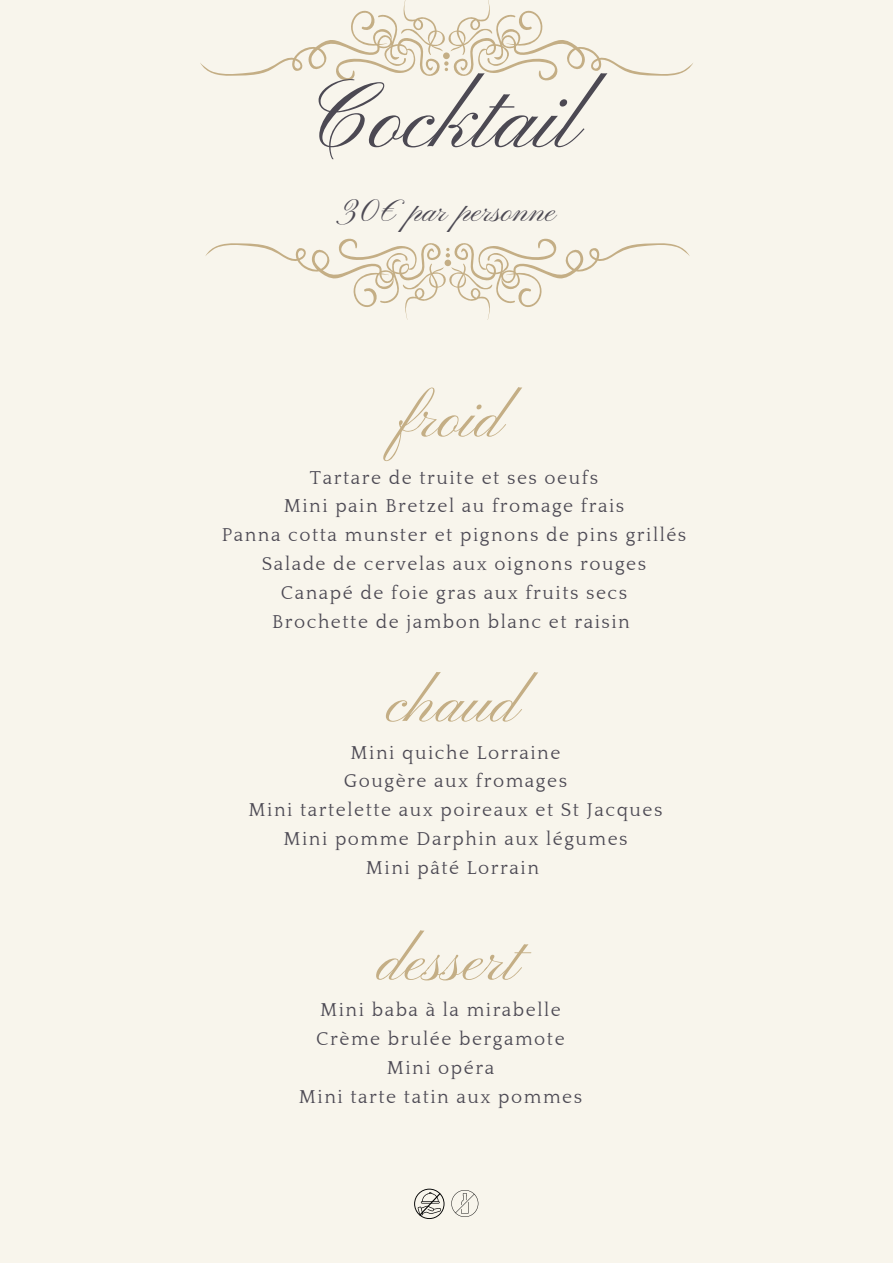
<style>
.page{position:relative;width:893px;height:1264px;background:#fff}
.page>*{position:absolute;margin:0;border:0;box-sizing:border-box;transform-origin:0 0}
.t1{font:94.95px "Pinyon Script";color:#4c4953}
.t2{font:63.6px "Pinyon Script";color:#c4ae85}
.t3{font:31.8px "Pinyon Script";color:#4c4953}
.t4{font:19.05px "Quattrocento";letter-spacing:.08em;color:#4c4953}
</style>
<div class="page">
<div style="left:0;top:0;width:892px;height:1262px;background:#f8f5ec"></div>
<svg style="left:200px;top:0;width:493px;height:81px"></svg>
<svg style="left:205px;top:238px;width:484px;height:82px"></svg>
<svg style="left:451px;top:1190px;width:27px;height:26px"></svg>
<svg style="left:414px;top:1188px;width:30px;height:30px"></svg>
<p class="t1" style="left:312px;top:65px;width:273px">Cocktail</p>
<p class="t3" style="left:338px;top:194px;width:220px">30€ par personne</p>
<p class="t2" style="left:403px;top:382px;width:104px">froid</p>
<p class="t4" style="left:310px;top:467px;width:289px">Tartare de truite et ses oeufs</p>
<p class="t4" style="left:284px;top:496px;width:342px">Mini pain Bretzel au fromage frais</p>
<p class="t4" style="left:222px;top:525px;width:466px">Panna cotta munster et pignons de pins grillés</p>
<p class="t4" style="left:262px;top:554px;width:385px">Salade de cervelas aux oignons rouges</p>
<p class="t4" style="left:281px;top:582px;width:348px">Canapé de foie gras aux fruits secs</p>
<p class="t4" style="left:272px;top:611px;width:359px">Brochette de jambon blanc et raisin</p>
<p class="t2" style="left:389px;top:666px;width:133px">chaud</p>
<p class="t4" style="left:350px;top:742px;width:211px">Mini quiche Lorraine</p>
<p class="t4" style="left:344px;top:771px;width:225px">Gougère aux fromages</p>
<p class="t4" style="left:248px;top:800px;width:415px">Mini tartelette aux poireaux et St Jacques</p>
<p class="t4" style="left:283px;top:828px;width:346px">Mini pomme Darphin aux légumes</p>
<p class="t4" style="left:366px;top:857px;width:175px">Mini pâté Lorrain</p>
<p class="t2" style="left:380px;top:924px;width:142px">dessert</p>
<p class="t4" style="left:320px;top:1000px;width:242px">Mini baba à la mirabelle</p>
<p class="t4" style="left:316px;top:1028px;width:250px">Crème brulée bergamote</p>
<p class="t4" style="left:386px;top:1057px;width:109px">Mini opéra</p>
<p class="t4" style="left:299px;top:1086px;width:285px">Mini tarte tatin aux pommes</p>
</div>
